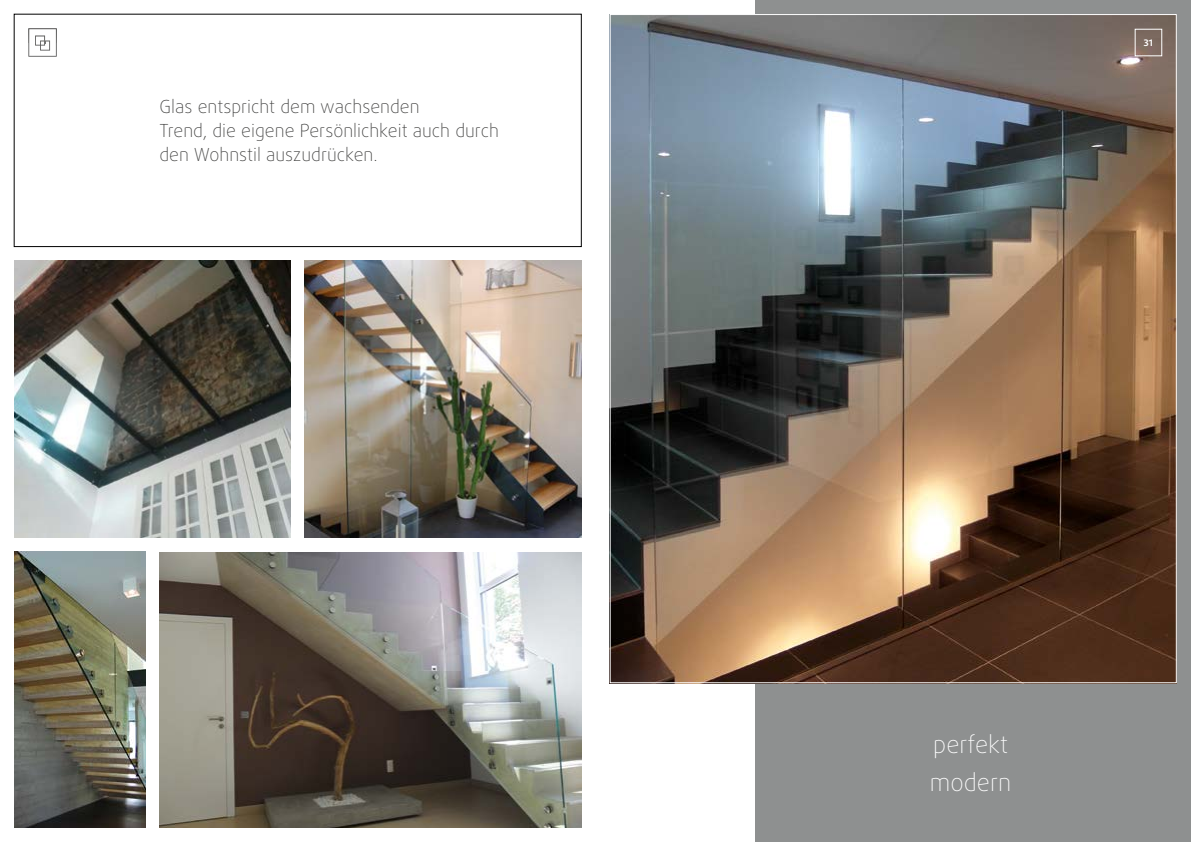
<style>
.page{position:relative;width:1191px;height:842px;background:#fff}
.page>*{position:absolute;margin:0;border:0;box-sizing:border-box;transform-origin:0 0}
.t1{font:100 24px/38px "Daxline OT";color:#fff}
.t2{font:100 18px/24px "Daxline OT";color:#3b3b3a}
.t3{font:700 9px "Daxline OT";color:#fff}
</style>
<div class="page">
<div style="left:755px;top:0;width:436px;height:842px;background:#8e9090"></div>
<div style="left:14px;top:14px;width:567px;height:233px;border:1px solid #000"></div>
<img style="left:611px;top:16px;width:563px;height:665px">
<img style="left:159px;top:552px;width:422px;height:276px">
<svg style="left:1134px;top:29px;width:28px;height:27px"></svg>
<img style="left:14px;top:261px;width:277px;height:276px">
<img style="left:14px;top:551px;width:131px;height:277px">
<img style="left:305px;top:261px;width:276px;height:276px">
<svg style="left:28px;top:28px;width:29px;height:29px"></svg>
<p class="t2" style="left:159px;top:95px;width:341px">Glas entspricht dem wachsenden<br>Trend, die eigene Persönlichkeit auch durch den Wohnstil auszudrücken.</p>
<p class="t3" style="left:1144px;top:37px;width:10px">31</p>
<h1 class="t1" style="left:930px;top:725px;width:83px">perfekt modern</h1>
</div>
